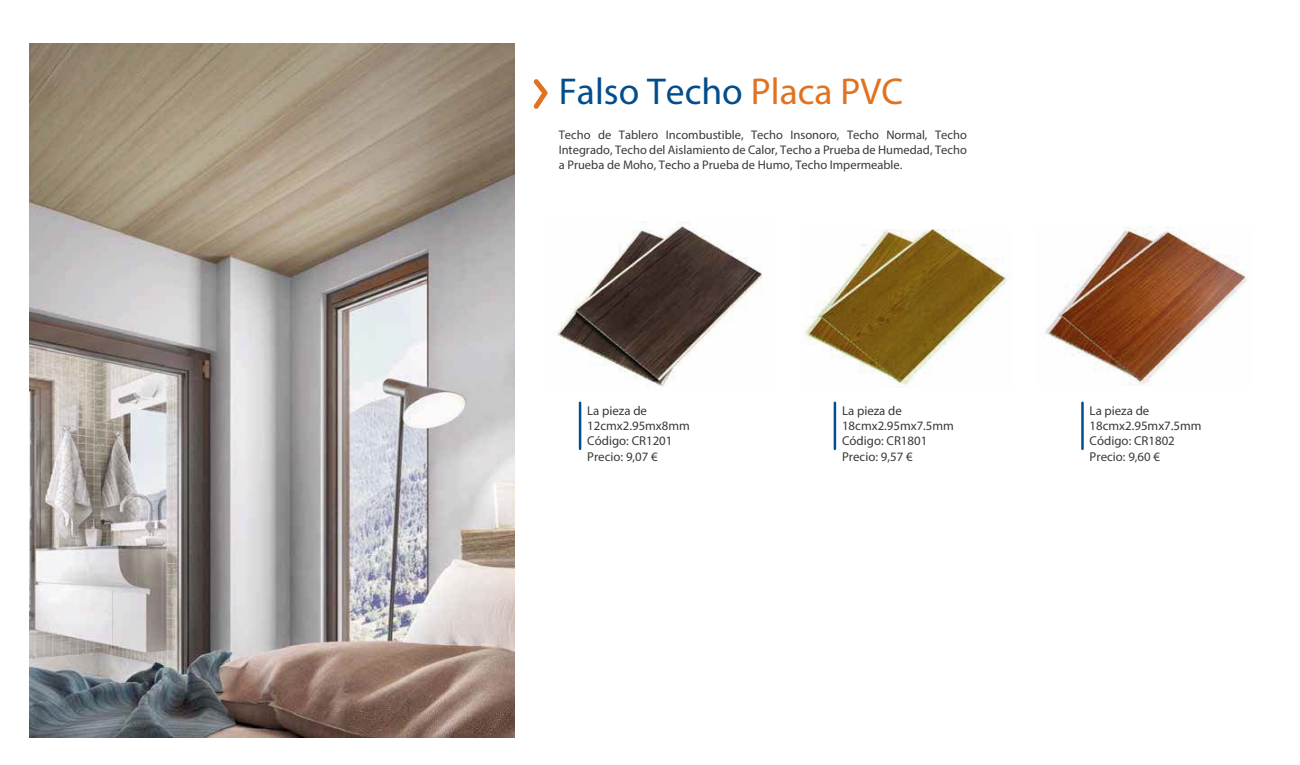
<style>
.page{position:relative;width:1300px;height:765px;background:#fff}
.page>*{position:absolute;margin:0;border:0;box-sizing:border-box;transform-origin:0 0}
.t1{font:900 37.5px "Montserrat";color:#044d8c}
.t2{font:300 12.88px/15.4px "Montserrat";color:#393934}
.t3{font:500 12.88px "Montserrat";color:#393934}
.t4{font:300 12.5px/15px "Montserrat";color:#393934;text-align:justify}
.s1{font-weight:400;font-style:italic;color:#e07220}
.s2{font-weight:500}
</style>
<div class="page">
<hr style="left:1081px;top:403px;width:3px;height:46px;background:#044d8c">
<img style="left:29px;top:44px;width:485px;height:693px">
<svg style="left:533px;top:79px;width:15px;height:30px"></svg>
<hr style="left:579px;top:403px;width:2px;height:46px;background:#044d8c">
<hr style="left:834px;top:403px;width:2px;height:46px;background:#044d8c">
<img style="left:557px;top:222px;width:206px;height:165px">
<img style="left:1045px;top:226px;width:202px;height:159px">
<img style="left:802px;top:230px;width:206px;height:158px">
<h1 class="t1" style="left:559px;top:69px;width:346px">Falso Techo <span class="s1">Placa PVC</span></h1>
<p class="t4" style="left:559px;top:127px;width:410px">Techo de Tablero Incombustible, Techo Insonoro, Techo Normal, Techo Integrado, Techo del Aislamiento de Calor, Techo a Prueba de Humedad, Techo a Prueba de Moho, Techo a Prueba de Humo, Techo Impermeable.</p>
<p class="t3" style="left:587px;top:403px;width:61px">La pieza de</p>
<p class="t2" style="left:587px;top:433px;width:87px"><span class="s2">Código:</span> CR1201<br>Precio: 9,07 €</p>
<p class="t2" style="left:587px;top:418px;width:104px">12cm<span class="s2">x</span>2.95m<span class="s2">x</span>8mm</p>
<p class="t3" style="left:842px;top:403px;width:61px">La pieza de</p>
<p class="t2" style="left:842px;top:433px;width:87px"><span class="s2">Código:</span> CR1801<br>Precio: 9,57 €</p>
<p class="t2" style="left:842px;top:418px;width:113px">18cm<span class="s2">x</span>2.95m<span class="s2">x</span>7.5mm</p>
<p class="t3" style="left:1089px;top:403px;width:61px">La pieza de</p>
<p class="t2" style="left:1089px;top:433px;width:87px"><span class="s2">Código:</span> CR1802<br>Precio: 9,60 €</p>
<p class="t2" style="left:1089px;top:418px;width:113px">18cm<span class="s2">x</span>2.95m<span class="s2">x</span>7.5mm</p>
</div>
